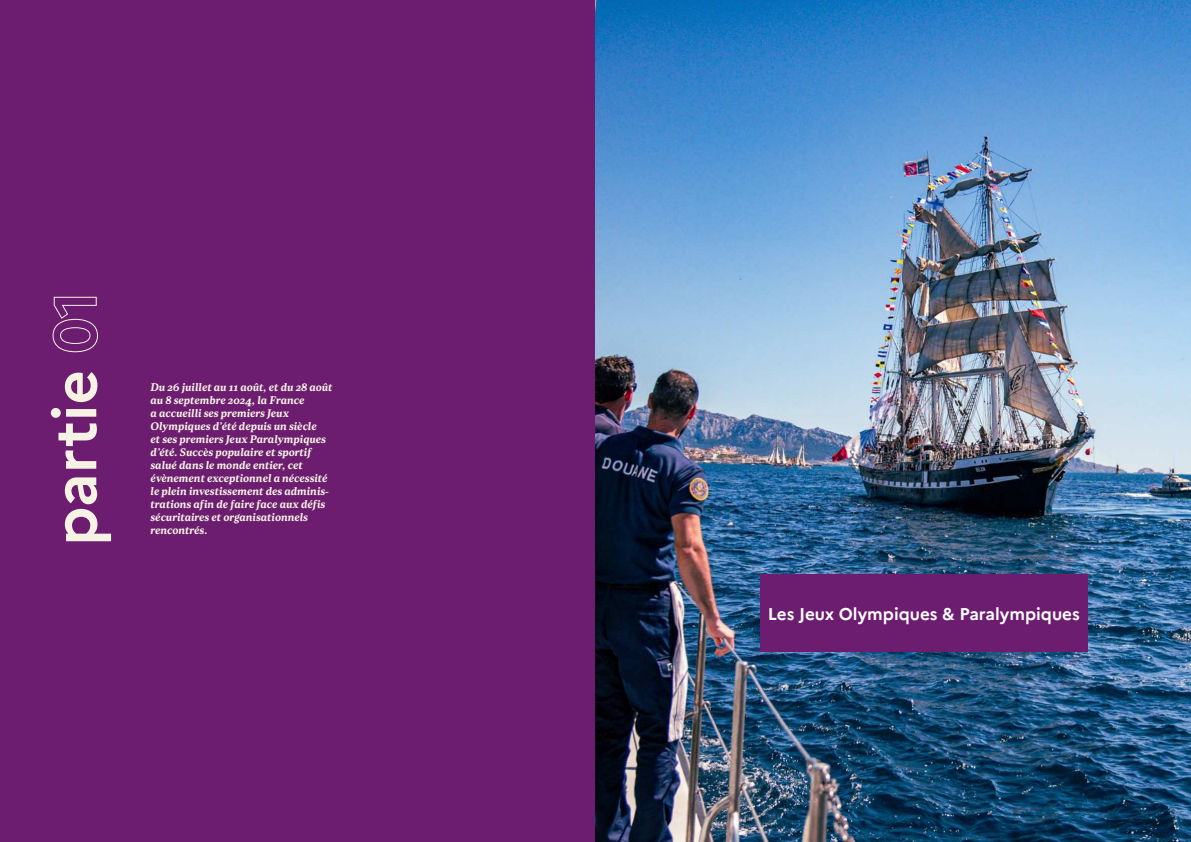
<style>
.page{position:relative;width:1191px;height:842px;background:#fff}
.page>*{position:absolute;margin:0;border:0;box-sizing:border-box;transform-origin:0 0}
.t1{font:700 60px "Marianne";color:#f6f2e4}
.t2{font:700 17px "Marianne";color:#fff}
.t3{font:italic 300 11px/13px "Loretta VF";letter-spacing:-.005em;color:#f6f2e4}
</style>
<div class="page">
<div style="left:0;top:0;width:595px;height:842px;background:#6c1d70"></div>
<img style="left:595px;top:0;width:595px;height:842px">
<div style="left:760px;top:575px;width:327px;height:77px;background:#6c1d70"></div>
<h1 class="t1" style="left:42px;top:546px;width:257px;rotate:-90deg">partie 01</h1>
<p class="t3" style="left:151px;top:382px;width:184px">Du 26 juillet au 11 août, et du 28 août au 8 septembre 2024, la France<br>a accueilli ses premiers Jeux<br>Olympiques d’été depuis un siècle<br>et ses premiers Jeux Para lympiques d’été. Succès populaire et sportif salué dans le monde entier, cet évènement exceptionnel a nécessité le plein investis sement des adminis&shy;trations afin de faire face aux défis sécuritaires et organisationnels rencontrés.</p>
<h2 class="t2" style="left:767px;top:604px;width:313px">Les Jeux Olympiques &amp; Paralympiques</h2>
</div>
